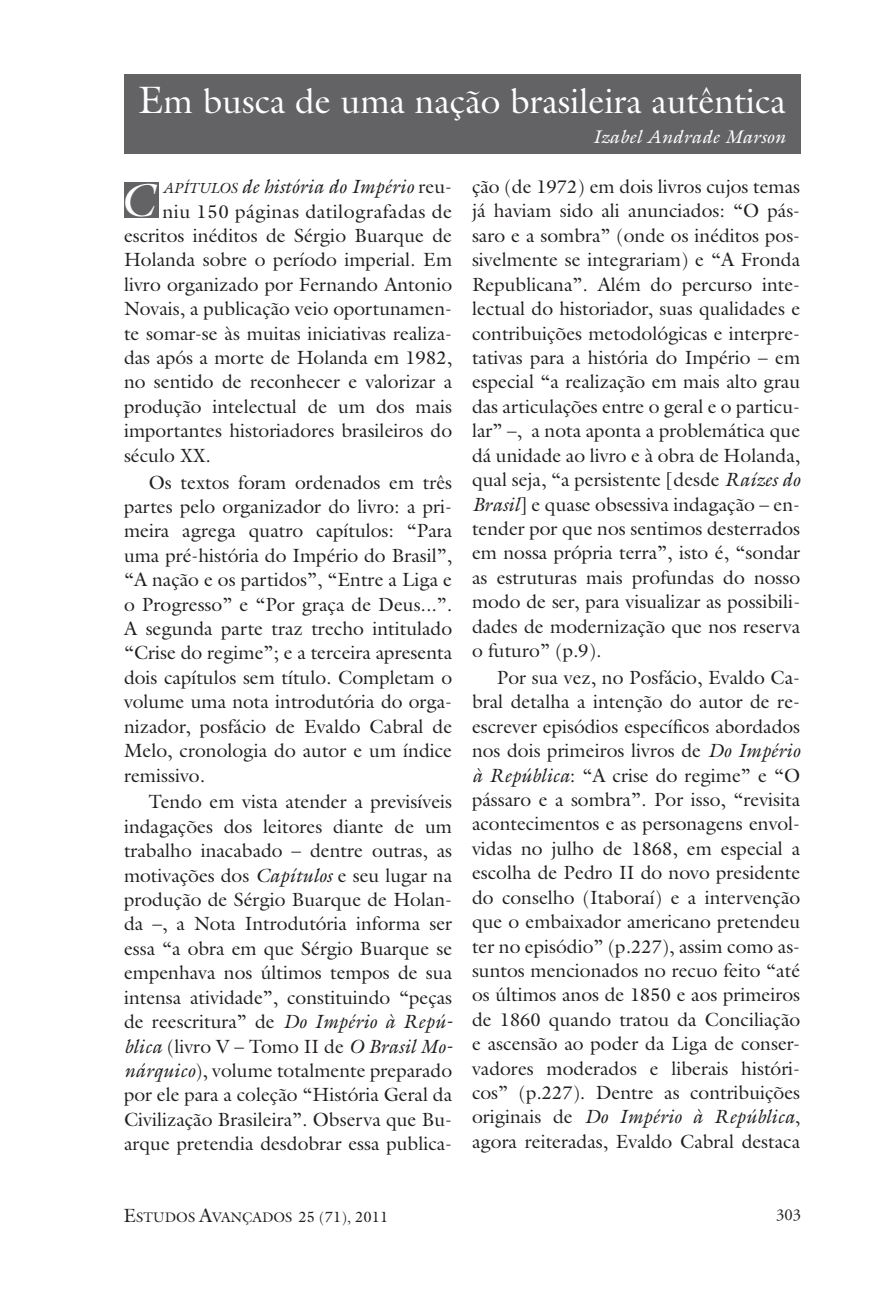
<style>
.page{position:relative;width:893px;height:1290px;background:#fff}
.page>*{position:absolute;margin:0;border:0;box-sizing:border-box;transform-origin:0 0}
.t1{font:italic 46.55px "Galliard";color:#fff}
.t2{font:35px "Galliard";color:#fff}
.t3{font:19.25px/24.5px "Galliard";color:#231f20;text-align:justify}
.t4{font:italic 19.25px "Galliard";color:#231f20}
.t5{font:19.25px "Galliard";letter-spacing:.02em;color:#231f20}
.t6{font:italic 18.38px "Galliard";letter-spacing:.005em;color:#fff;scale:1.05 1}
.t7{font:16.62px "Adobe Garamond";color:#231f20}
.t8{font:14.88px "Galliard";color:#231f20}
.t9{font:14px "Galliard";color:#231f20}
.s1{font-size:38.5px}
.s2{font-size:14.7px}
.s3{font-style:normal}
.s4{font-size:18.38px}
.s5{font-style:italic}
.s6{font-size:19.25px}
.s7{font-size:13.12px}
</style>
<div class="page">
<div style="left:124px;top:183px;width:34px;height:35px;background:#636366"></div>
<div style="left:124px;top:74px;width:676px;height:80px;background:#636366"></div>
<h2 class="t2" style="left:138px;top:79px;width:649px"><span class="s1">E</span>m busca de uma nação brasileira autêntica</h2>
<p class="t6" style="left:593px;top:125px;width:185px">Izabel Andrade Marson</p>
<h1 class="t1" style="left:120px;top:171px;width:36px">C</h1>
<p class="t4" style="left:162px;top:174px;width:291px"><span class="s2">APÍTULOS</span> de história do Império <span class="s3">reu-</span></p>
<p class="t5" style="left:162px;top:199px;width:291px">niu <span class="s4">150</span> páginas datilografadas de</p>
<p class="t3" style="left:124px;top:223px;width:330px">escritos inéditos de Sérgio Buarque de</p>
<p class="t3" style="left:124px;top:247px;width:330px">Holanda sobre o período imperial. Em</p>
<p class="t3" style="left:124px;top:272px;width:330px">livro organizado por Fernando Antonio</p>
<p class="t3" style="left:124px;top:296px;width:330px">Novais, a publicação veio oportunamen-</p>
<p class="t3" style="left:124px;top:320px;width:330px">te somar-se às muitas iniciativas realiza-</p>
<p class="t3" style="left:124px;top:345px;width:330px">das após a morte de Holanda em <span class="s4">1982</span>,</p>
<p class="t3" style="left:124px;top:369px;width:330px">no sentido de reconhecer e valorizar a</p>
<p class="t3" style="left:124px;top:394px;width:330px">produção intelectual de um dos mais</p>
<p class="t3" style="left:124px;top:418px;width:330px">importantes historiadores brasileiros do</p>
<p class="t3" style="left:124px;top:443px;width:89px">século XX.</p>
<p class="t3" style="left:124px;top:469px;width:330px;text-indent:25px">Os textos foram ordenados em três partes pelo organizador do livro: a pri&shy;meira agrega quatro capítulos: “Para uma pré-história do Império do Brasil”, “A nação e os partidos”, “Entre a Liga e o Progresso” e “Por graça de Deus...”.<br>A segunda parte traz trecho intitulado “Crise do regime”; e a terceira apresenta dois capítulos sem título. Completam o volume uma nota introdutória do orga&shy;nizador, posfácio de Evaldo Cabral de Melo, cronologia do autor e um índice remissivo.</p>
<p class="t3" style="left:124px;top:789px;width:330px;text-indent:25px">Tendo em vista atender a previsíveis indagações dos leitores diante de um trabalho inacabado – dentre outras, as motivações dos <span class="s5">Capítulos</span> e seu lugar na produção de Sérgio Buarque de Holan&shy;da –, a Nota Introdutória informa ser essa “a obra em que Sérgio Buarque se empenhava nos últimos tempos de sua intensa atividade”, constituindo “peças de reescritura” de <span class="s5">Do Império à Repú&shy;blica</span> (livro V – Tomo II de <span class="s5">O Brasil Mo&shy;nárquico</span>), volume totalmente preparado por ele para a coleção “História Geral da Civilização Brasileira”. Observa que Bu&shy;arque pretendia desdobrar essa publica-</p>
<p class="t3" style="left:472px;top:174px;width:330px">ção (de <span class="s4">1972</span>) em dois livros cujos temas já haviam sido ali anunciados: “O pás&shy;saro e a sombra” (onde os inéditos pos&shy;sivelmente se integrariam) e “A Fronda Republicana”. Além do percurso inte&shy;lectual do historiador, suas qualidades e contribuições metodológicas e interpre&shy;tativas para a história do Império – em especial “a realização em mais alto grau das articulações entre o geral e o particu&shy;lar” –, a nota aponta a problemática que dá unidade ao livro e à obra de Holanda, qual seja, “a persistente [desde <span class="s5">Raízes do Brasil</span>] e quase obsessiva indagação – en&shy;tender por que nos sentimos desterrados em nossa própria terra”, isto é, “sondar as estruturas mais profundas do nosso modo de ser, para visualizar as possibili&shy;dades de modernização que nos reserva o futuro” (p.<span class="s4">9</span>).</p>
<p class="t3" style="left:472px;top:665px;width:330px;text-indent:25px">Por sua vez, no Posfácio, Evaldo Ca&shy;bral detalha a intenção do autor de re&shy;escrever episódios específicos abordados nos dois primeiros livros de <span class="s5">Do Império à República</span>: “A crise do regime” e “O pássaro e a sombra”. Por isso, “revisita acontecimentos e as personagens envol&shy;vidas no julho de <span class="s4">1868</span>, em especial a escolha de Pedro II do novo presidente do conselho (Itaboraí) e a intervenção que o embaixador americano pretendeu ter no episódio” (p.<span class="s4">227</span>), assim como as&shy;suntos mencionados no recuo feito “até os últimos anos de <span class="s4">1850</span> e aos primeiros de <span class="s4">1860</span> quando tratou da Conciliação e ascensão ao poder da Liga de conser&shy;vadores moderados e liberais históri&shy;cos” (p.<span class="s4">227</span>). Dentre as contribuições originais de <span class="s5">Do Império à República</span>, agora reiteradas, Evaldo Cabral destaca</p>
<p class="t9" style="left:123px;top:1208px;width:24px"><span class="s6">e</span> studos</p>
<p class="t9" style="left:199px;top:1208px;width:25px"><span class="s6">a</span>van</p>
<p class="t9" style="left:242px;top:1208px;width:22px">çados</p>
<p class="t8" style="left:298px;top:1207px;width:91px">25 (71)<span class="s7">,</span> 2011</p>
<p class="t7" style="left:776px;top:1206px;width:26px">303</p>
</div>
